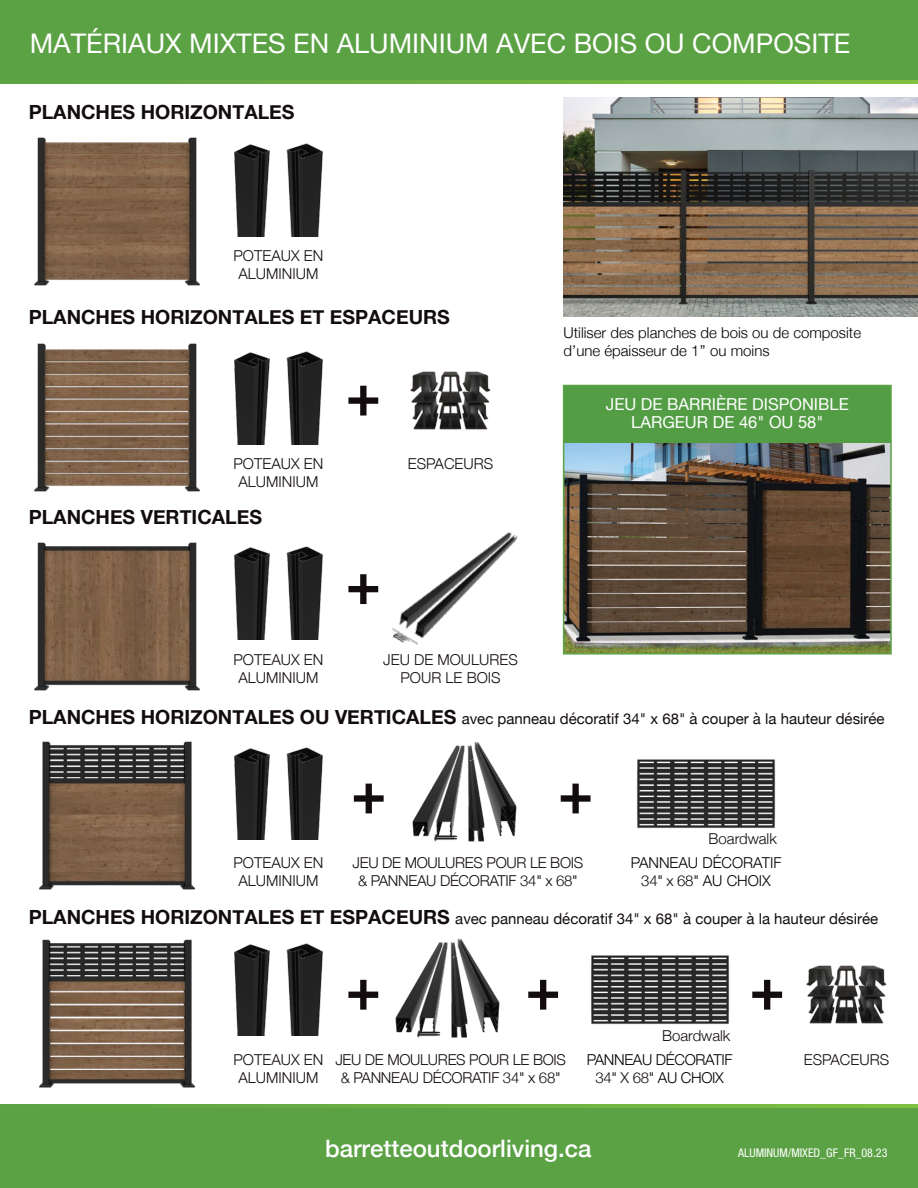
<style>
.page{position:relative;width:918px;height:1188px;background:#fff}
.page>*{position:absolute;margin:0;border:0;box-sizing:border-box;transform-origin:0 0}
.t1{font:700 59.1px "Helvetica Neue";color:#130c0e}
.t2{font:27px "Helvetica Neue";color:#fff}
.t3{font:500 24px "Helvetica Neue";color:#fff}
.t4{font:700 19.5px "Helvetica Neue";color:#130c0e}
.t5{font:16.5px/18px "Helvetica Neue";color:#fff;text-align:center}
.t6{font:15px "Helvetica Neue";color:#130c0e}
.t7{font:300 15px/18px "Helvetica Neue";color:#130c0e;text-align:center}
.t8{font:300 15px/18px "Helvetica Neue";color:#000;text-align:center}
.t9{font:300 15px/18px "Helvetica Neue";letter-spacing:-.02em;color:#130c0e;text-align:center}
.t10{font:300 15px/18px "Helvetica Neue";letter-spacing:-.02em;color:#000;text-align:center}
.t11{font:condensed 12px "Helvetica Neue LT Std";color:#fff}
.s1{font-size:16.8px}
.s2{font-weight:700;font-size:19.5px}
.s3{color:#130c0e}
</style>
<div class="page">
<div style="left:0;top:1105px;width:918px;height:83px;background:#5ba244"></div>
<svg style="left:0;top:1104px;width:918px;height:3px"></svg>
<img style="left:34px;top:137px;width:166px;height:149px">
<img style="left:34px;top:343px;width:166px;height:149px">
<img style="left:34px;top:542px;width:166px;height:149px">
<img style="left:39px;top:741px;width:156px;height:149px">
<img style="left:21px;top:939px;width:193px;height:168px">
<img style="left:412px;top:742px;width:105px;height:100px">
<img style="left:636px;top:759px;width:140px;height:70px">
<div style="left:0;top:0;width:918px;height:83px;background:#5ba244"></div>
<svg style="left:0;top:81px;width:918px;height:3px"></svg>
<img style="left:234px;top:144px;width:89px;height:93px">
<img style="left:234px;top:352px;width:89px;height:92px">
<img style="left:806px;top:965px;width:81px;height:58px">
<img style="left:410px;top:371px;width:81px;height:58px">
<img style="left:234px;top:546px;width:89px;height:93px">
<img style="left:391px;top:532px;width:127px;height:113px">
<img style="left:234px;top:747px;width:89px;height:93px">
<img style="left:395px;top:938px;width:105px;height:100px">
<img style="left:590px;top:955px;width:140px;height:70px">
<img style="left:234px;top:943px;width:89px;height:93px">
<img style="left:564px;top:98px;width:354px;height:218px">
<img style="left:566px;top:443px;width:323px;height:209px">
<div style="left:564px;top:385px;width:327px;height:58px;background:#539e45"></div>
<div style="left:563px;top:385px;width:329px;height:270px;border:2px solid #5ba244"></div>
<h2 class="t2" style="left:30px;top:24px;width:822px">MATÉRIAUX MIXTES EN ALUMINIUM AVEC BOIS OU COMPOSITE</h2>
<h3 class="t4" style="left:29px;top:97px;width:267px">PLANCHES HORIZONTALES</h3>
<p class="t7" style="left:234px;top:245px;width:91px">POTEAUX EN<br>ALUMINIUM</p>
<h3 class="t4" style="left:29px;top:301px;width:423px">PLANCHES HORIZONTALES ET ESPACEURS</h3>
<p class="t7" style="left:234px;top:453px;width:91px">POTEAUX EN<br>ALUMINIUM</p>
<h3 class="t4" style="left:29px;top:502px;width:235px">PLANCHES VERTICALES</h3>
<h1 class="t1" style="left:346px;top:348px;width:37px">+</h1>
<h1 class="t1" style="left:346px;top:537px;width:37px">+</h1>
<p class="t7" style="left:408px;top:453px;width:87px">ESPACEURS</p>
<p class="t7" style="left:234px;top:650px;width:91px">POTEAUX EN<br>ALUMINIUM</p>
<p class="t7" style="left:383px;top:650px;width:136px">JEU DE MOULURES<br>POUR LE BOIS</p>
<p class="t8" style="left:564px;top:323px;width:299px;text-align:left">Utiliser des planches de bois ou de composite d’une épaisseur de 1’’ ou moins</p>
<p class="t5" style="left:606px;top:396px;width:244px">JEU DE BARRIÈRE DISPONIBLE<br>LARGEUR DE <span class="s1">46" OU 58"</span></p>
<p class="t6" style="left:29px;top:708px;width:857px"><span class="s2">PLANCHES HORIZONTALES OU VERTICALES</span> avec panneau décoratif 34" x 68" à couper à la hauteur désirée</p>
<h1 class="t1" style="left:351px;top:746px;width:37px">+</h1>
<h1 class="t1" style="left:558px;top:746px;width:37px">+</h1>
<p class="t7" style="left:234px;top:853px;width:91px">POTEAUX EN<br>ALUMINIUM</p>
<p class="t9" style="left:353px;top:853px;width:232px">JEU DE MOULURES POUR LE BOIS &amp; PANNEAU DÉCORATIF 34" x 68"</p>
<p class="t7" style="left:709px;top:829px;width:70px">Boardwalk</p>
<p class="t8" style="left:631px;top:853px;width:152px">PANNEAU DÉCORATIF<br><span class="s3">34" x 68"</span> AU CHOIX</p>
<p class="t6" style="left:29px;top:908px;width:851px"><span class="s2">PLANCHES HORIZONTALES ET ESPACEURS</span> avec panneau décoratif 34" x 68" à couper à la hauteur désirée</p>
<h1 class="t1" style="left:346px;top:942px;width:37px">+</h1>
<h1 class="t1" style="left:525px;top:942px;width:37px">+</h1>
<p class="t7" style="left:234px;top:1049px;width:91px">POTEAUX EN<br>ALUMINIUM</p>
<p class="t9" style="left:335px;top:1049px;width:232px">JEU DE MOULURES POUR LE BOIS &amp; PANNEAU DÉCORATIF 34" x 68"</p>
<p class="t7" style="left:662px;top:1025px;width:70px">Boardwalk</p>
<p class="t10" style="left:587px;top:1049px;width:147px">PANNEAU DÉCORATIF<br><span class="s3">34" X 68"</span> AU CHOIX</p>
<h1 class="t1" style="left:749px;top:942px;width:37px">+</h1>
<p class="t7" style="left:804px;top:1049px;width:87px">ESPACEURS</p>
<h3 class="t3" style="left:325px;top:1130px;width:268px">barretteoutdoorliving.ca</h3>
<p class="t11" style="left:738px;top:1146px;width:151px">ALUMINUM/MIXED_GF_FR_08.23</p>
</div>
